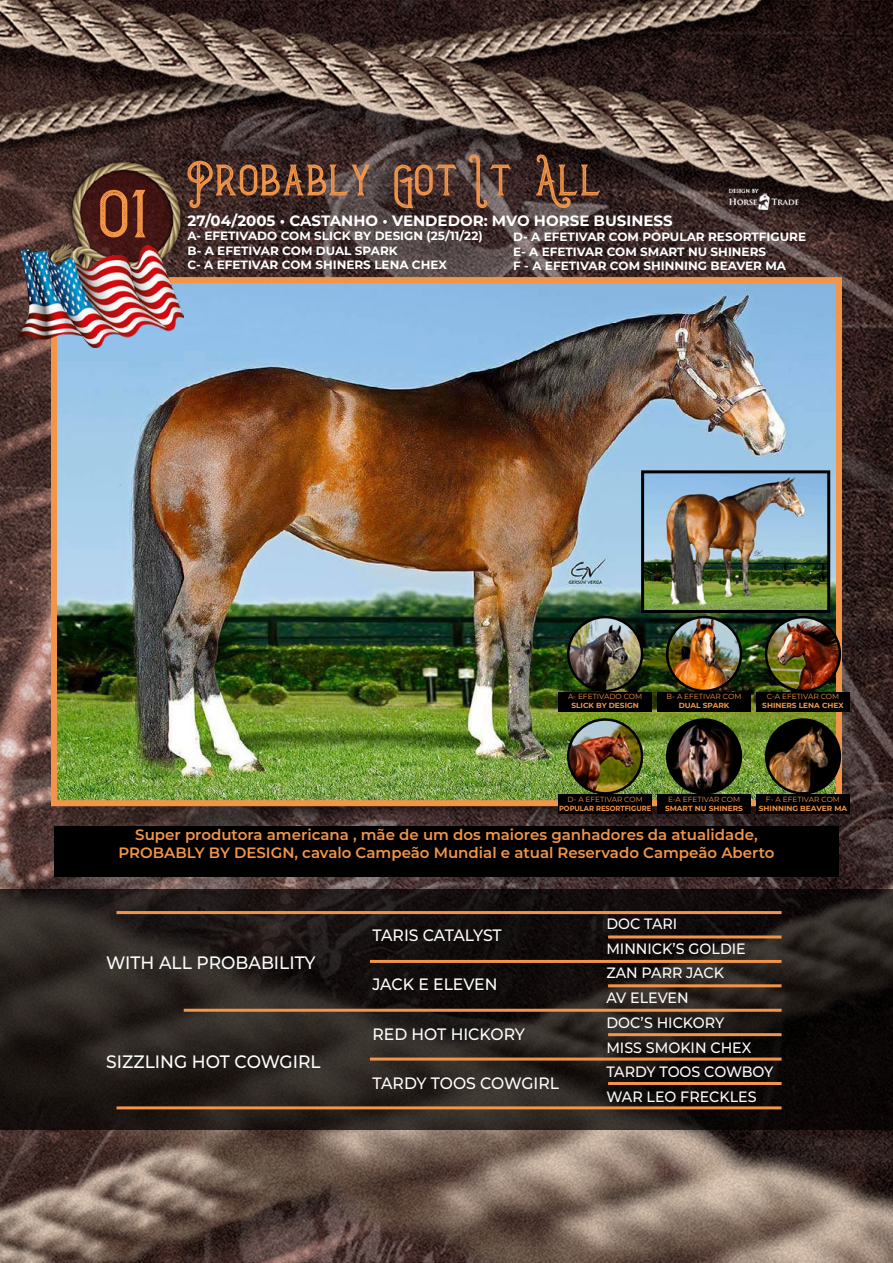
<style>
.page{position:relative;width:893px;height:1263px;background:#fff}
.page>*{position:absolute;margin:0;border:0;box-sizing:border-box;transform-origin:0 0}
.t1{font:80.85px "Biker Whiskey Texture 2";color:#f29549}
.t2{font:52.5px "Biker Whiskey Texture 2";color:#f29549}
.t3{font:500 18px "Montserrat";color:#fff;scale:.95 1}
.t4{font:500 16.5px "Montserrat";color:#fff;scale:.95 1}
.t5{font:600 15px/18px "Montserrat";color:#f29549;text-align:center}
.t6{font:500 15px/24.8px "Montserrat";color:#fff;scale:.95 1}
.t7{font:700 15px "Montserrat";color:#fff}
.t8{font:700 12px/14.4px "Montserrat";color:#fff}
.t9{font:7.5px "Montserrat";color:#f29549}
.t10{font:700 7.5px "Montserrat";color:#f29549}
.t11{font:700 7.5px "Montserrat";color:#f29549;scale:.91 1}
</style>
<div class="page">
<img style="left:0;top:0;width:893px;height:1263px">
<svg style="left:0;top:889px;width:893px;height:241px;background:#211b18"></svg>
<hr style="left:117px;top:911px;width:665px;height:3px;background:#f29549">
<hr style="left:117px;top:1106px;width:665px;height:3px;background:#f29549">
<hr style="left:184px;top:1009px;width:598px;height:3px;background:#f29549">
<hr style="left:370px;top:960px;width:412px;height:3px;background:#f29549">
<hr style="left:370px;top:1057px;width:412px;height:3px;background:#f29549">
<hr style="left:608px;top:935px;width:174px;height:3px;background:#f29549">
<hr style="left:608px;top:984px;width:174px;height:3px;background:#f29549">
<hr style="left:608px;top:1033px;width:174px;height:3px;background:#f29549">
<hr style="left:608px;top:1082px;width:174px;height:3px;background:#f29549">
<img style="left:54px;top:806px;width:785px;height:20px">
<img style="left:58px;top:284px;width:777px;height:515px">
<div style="left:51px;top:277px;width:791px;height:529px;border:6px solid #f29549"></div>
<img style="left:39px;top:157px;width:152px;height:152px">
<img style="left:645px;top:474px;width:181px;height:135px">
<div style="left:641px;top:470px;width:189px;height:143px;border:3px solid #000"></div>
<div style="left:54px;top:826px;width:785px;height:50px;background:#000"></div>
<img style="left:568px;top:617px;width:74px;height:74px;border-radius:37px">
<div style="left:567px;top:616px;width:76px;height:76px;border:2px solid #000;border-radius:50%"></div>
<div style="left:558px;top:692px;width:94px;height:19px;background:#000"></div>
<img style="left:667px;top:617px;width:74px;height:74px;border-radius:37px">
<div style="left:666px;top:616px;width:76px;height:76px;border:2px solid #000;border-radius:50%"></div>
<div style="left:657px;top:692px;width:94px;height:19px;background:#000"></div>
<img style="left:766px;top:617px;width:74px;height:74px;border-radius:37px">
<div style="left:765px;top:616px;width:76px;height:76px;border:2px solid #000;border-radius:50%"></div>
<div style="left:756px;top:692px;width:94px;height:19px;background:#000"></div>
<img style="left:568px;top:719px;width:74px;height:74px;border-radius:37px">
<div style="left:567px;top:718px;width:76px;height:76px;border:2px solid #000;border-radius:50%"></div>
<div style="left:558px;top:794px;width:94px;height:20px;background:#000"></div>
<img style="left:667px;top:719px;width:74px;height:74px;border-radius:37px">
<div style="left:666px;top:718px;width:76px;height:76px;border:2px solid #000;border-radius:50%"></div>
<div style="left:657px;top:794px;width:94px;height:20px;background:#000"></div>
<img style="left:766px;top:719px;width:74px;height:74px;border-radius:37px">
<div style="left:765px;top:718px;width:76px;height:76px;border:2px solid #000;border-radius:50%"></div>
<div style="left:756px;top:794px;width:94px;height:20px;background:#000"></div>
<img style="left:19px;top:245px;width:165px;height:102px">
<h1 class="t1" style="left:98px;top:170px;width:51px">01</h1>
<h2 class="t2" style="left:188px;top:152px;width:416px">Probably Got It All</h2>
<p class="t7" style="left:188px;top:210px;width:487px">27/04/2005 • CASTANHO • VENDEDOR: MVO HORSE BUSINESS</p>
<p class="t8" style="left:188px;top:228px;width:297px">A- EFETIVADO COM SLICK BY DESIGN (25/11/22)<br>B- A EFETIVAR COM DUAL SPARK<br>C- A EFETIVAR COM SHINERS LENA CHEX</p>
<p class="t8" style="left:513px;top:229px;width:294px">D- A EFETIVAR COM POPULAR RESORTFIGURE<br>E- A EFETIVAR COM SMART NU SHINERS<br>F - A EFETIVAR COM SHINNING BEAVER MA</p>
<p class="t9" style="left:568px;top:691px;width:76px">A- EFETIVADO COM</p>
<p class="t10" style="left:571px;top:700px;width:69px">SLICK BY DESIGN</p>
<p class="t9" style="left:667px;top:691px;width:76px">B- A EFETIVAR COM</p>
<p class="t10" style="left:679px;top:700px;width:52px">DUAL SPARK</p>
<p class="t9" style="left:767px;top:691px;width:74px">C-A EFETIVAR COM</p>
<p class="t10" style="left:762px;top:700px;width:83px">SHINERS LENA CHEX</p>
<p class="t9" style="left:567px;top:794px;width:77px">D- A EFETIVAR COM</p>
<p class="t11" style="left:559px;top:802px;width:103px">POPULAR RESORTFIGURE</p>
<p class="t9" style="left:668px;top:794px;width:74px">E-A EFETIVAR COM</p>
<p class="t10" style="left:665px;top:802px;width:79px">SMART NU SHINERS</p>
<p class="t9" style="left:766px;top:794px;width:76px">F- A EFETIVAR COM</p>
<p class="t10" style="left:759px;top:802px;width:90px">SHINNING BEAVER MA</p>
<p class="t5" style="left:118px;top:825px;width:657px">Super produtora americana , mãe de um dos maiores ganhadores da atualidade,<br>PROBABLY BY DESIGN, cavalo Campeão Mundial e atual Reservado Campeão Aberto</p>
<h3 class="t3" style="left:106px;top:950px;width:222px">WITH ALL PROBABILITY</h3>
<h3 class="t3" style="left:106px;top:1049px;width:227px">SIZZLING HOT COWGIRL</h3>
<h3 class="t4" style="left:372px;top:923px;width:138px">TARIS CATALYST</h3>
<h3 class="t4" style="left:372px;top:973px;width:133px">JACK E ELEVEN</h3>
<h3 class="t4" style="left:372px;top:1022px;width:162px">RED HOT HICKORY</h3>
<h3 class="t4" style="left:372px;top:1072px;width:198px">TARDY TOOS COWGIRL</h3>
<p class="t6" style="left:606px;top:910px;width:177px">DOC TARI<br>MINNICK’S GOLDIE<br>ZAN PARR JACK<br>AV ELEVEN<br>DOC’S HICKORY<br>MISS SMOKIN CHEX<br>TARDY TOOS COWBOY<br>WAR LEO FRECKLES</p>
</div>
